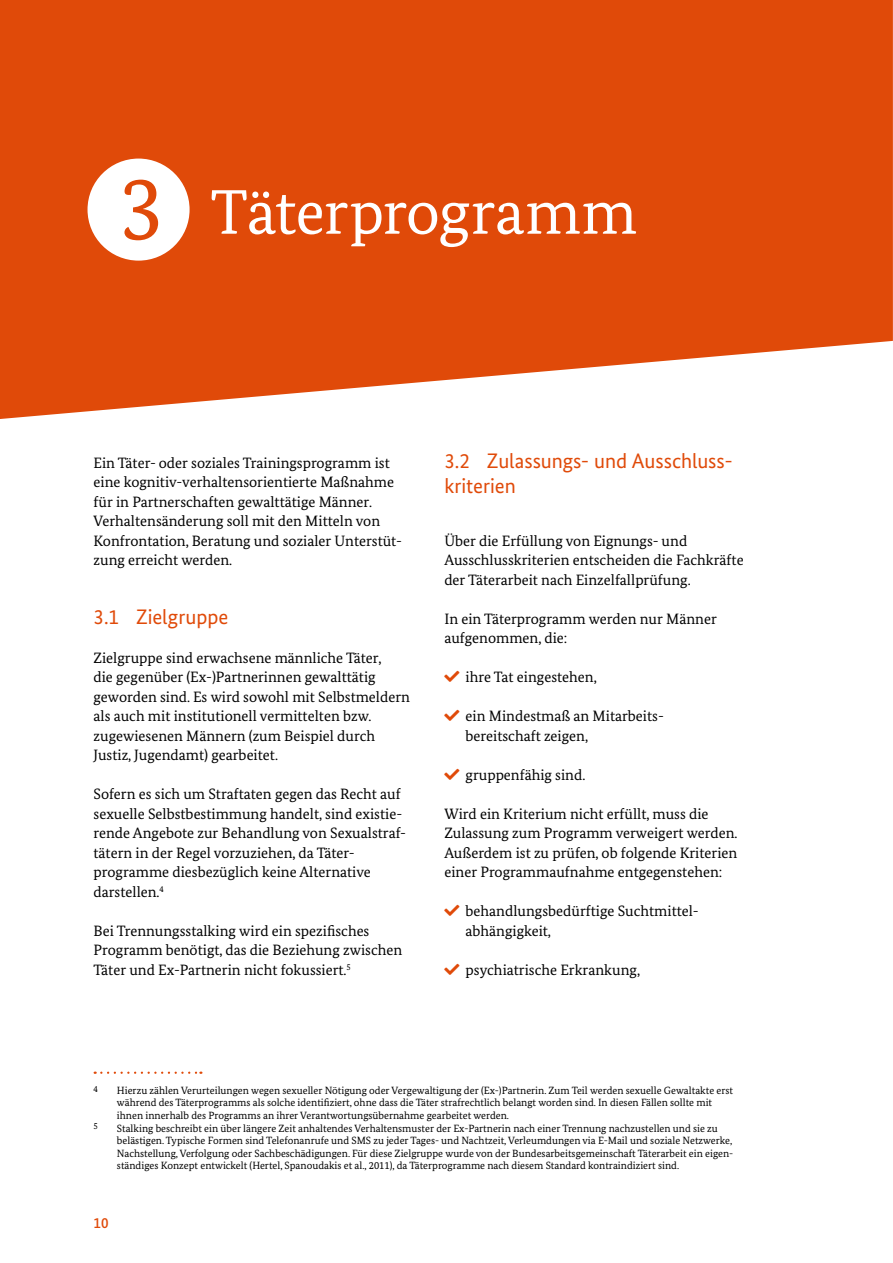
<style>
.page{position:relative;width:893px;height:1263px;background:#fff}
.page>*{position:absolute;margin:0;border:0;box-sizing:border-box;transform-origin:0 0}
.D-HL_D-01-H1_HL1_Serif_Regular_30pt{font:63px "Bundes Serif";letter-spacing:-.015em;color:#fff}
.D-HL_D-03-H3_HL3_Sans_Regular_14pt{font:21px/25.5px "Bundes Sans";letter-spacing:-.005em;color:#e04a09}
.E-Body_E-01-P_Fliesstext_Serif{font:15px/19.5px "Bundes Serif";color:#000}
.t1{font:500 15px "Bundes Sans";color:#e04a09}
.E-Body_E-01-P_Fliesstext_Serif-2{font:10.5px/12.6px "Bundes Serif";color:#000}
.E-Body_E-01-P_Fliesstext_Serif-3{font:9px "Bundes Serif";color:#000}
.s1{font-size:90px;color:#e04a09}
.s2{color:#e04a09}
</style>
<div class="page">
<svg style="left:0;top:0;width:893px;height:419px;background:#e25b20"></svg>
<div style="left:88px;top:159px;width:102px;height:102px;background:#fff;border-radius:50%"></div>
<svg style="left:95px;top:1071px;width:106px;height:3px"></svg>
<h1 class="D-HL_D-01-H1_HL1_Serif_Regular_30pt" style="left:119px;top:174px;width:519px"><span class="s1">3</span> Täterprogramm</h1>
<p class="E-Body_E-01-P_Fliesstext_Serif" style="left:94px;top:453px;width:310px">Ein Täter- oder soziales Trainingsprogramm ist eine kognitiv-verhaltensorientierte Maßnahme für in Partnerschaften gewalttätige Männer.<br>Verhaltensänderung soll mit den Mitteln von Konfrontation, Beratung und sozialer Unterstüt&shy;zung erreicht werden.</p>
<h2 class="D-HL_D-03-H3_HL3_Sans_Regular_14pt" style="left:94px;top:604px;width:136px">3.1 Zielgruppe</h2>
<p class="E-Body_E-01-P_Fliesstext_Serif" style="left:94px;top:648px;width:318px">Zielgruppe sind erwachsene männliche Täter,<br>die gegenüber (Ex-)Partnerinnen gewalttätig geworden sind. Es wird sowohl mit Selbstmeldern als auch mit institutionell vermittelten bzw. zugewiesenen Männern (zum Beispiel durch Justiz, Jugendamt) gearbeitet.</p>
<p class="E-Body_E-01-P_Fliesstext_Serif" style="left:94px;top:784px;width:314px">Sofern es sich um Straftaten gegen das Recht auf sexuelle Selbstbestimmung handelt, sind existie&shy;rende Angebote zur Behandlung von Sexualstraf&shy;tätern in der Regel vorzuziehen, da Täter&shy;programme diesbezüglich keine Alternative darstellen.<sup>4</sup></p>
<p class="E-Body_E-01-P_Fliesstext_Serif" style="left:94px;top:921px;width:310px">Bei Trennungsstalking wird ein spezifisches<br>Programm benötigt, das die Beziehung zwischen<br>Täter und Ex-Partnerin nicht fokussiert.<sup>5</sup></p>
<h2 class="D-HL_D-03-H3_HL3_Sans_Regular_14pt" style="left:444px;top:448px;width:290px">3.2 Zulassungs- und Ausschluss&shy;kriterien</h2>
<p class="E-Body_E-01-P_Fliesstext_Serif" style="left:444px;top:531px;width:301px">Über die Erfüllung von Eignungs- und<br>Ausschlusskriterien entscheiden die Fachkräfte der Täterarbeit nach Einzelfallprüfung.</p>
<p class="E-Body_E-01-P_Fliesstext_Serif" style="left:444px;top:609px;width:274px">In ein Täterprogramm werden nur Männer aufgenommen, die:</p>
<p class="E-Body_E-01-P_Fliesstext_Serif" style="left:444px;top:667px;width:154px"><span class="s2">✓</span> ihre Tat eingestehen,</p>
<p class="E-Body_E-01-P_Fliesstext_Serif" style="left:466px;top:706px;width:198px;text-indent:-21px"><span class="s2">✓</span> ein Mindestmaß an Mitarbeits&shy;bereitschaft zeigen,</p>
<p class="E-Body_E-01-P_Fliesstext_Serif" style="left:444px;top:765px;width:143px"><span class="s2">✓</span> gruppenfähig sind.</p>
<p class="E-Body_E-01-P_Fliesstext_Serif" style="left:444px;top:804px;width:295px">Wird ein Kriterium nicht erfüllt, muss die Zulassung zum Programm verweigert werden.<br>Außerdem ist zu prüfen, ob folgende Kriterien einer Programmaufnahme entgegenstehen:</p>
<p class="E-Body_E-01-P_Fliesstext_Serif" style="left:466px;top:901px;width:233px;text-indent:-21px"><span class="s2">✓</span> behandlungsbedürftige Suchtmittel&shy;abhängigkeit,</p>
<p class="E-Body_E-01-P_Fliesstext_Serif" style="left:444px;top:960px;width:197px"><span class="s2">✓</span> psychiatrische Erkrankung,</p>
<p class="E-Body_E-01-P_Fliesstext_Serif-3" style="left:94px;top:1083px;width:6px">4</p>
<p class="E-Body_E-01-P_Fliesstext_Serif-2" style="left:117px;top:1084px;width:618px">Hierzu zählen Verurteilungen wegen sexueller Nötigung oder Vergewaltigung der (Ex-)Partnerin. Zum Teil werden sexuelle Gewaltakte erst während des Täterprogramms als solche identifiziert, ohne dass die Täter strafrechtlich belangt worden sind. In diesen Fällen sollte mit ihnen innerhalb des Programms an ihrer Verantwortungsübernahme gearbeitet werden.</p>
<p class="E-Body_E-01-P_Fliesstext_Serif-3" style="left:94px;top:1121px;width:6px">5</p>
<p class="E-Body_E-01-P_Fliesstext_Serif-2" style="left:117px;top:1121px;width:617px">Stalking beschreibt ein über längere Zeit anhaltendes Verhaltensmuster der Ex-Partnerin nach einer Trennung nachzustellen und sie zu belästigen. Typische Formen sind Telefonanrufe und SMS zu jeder Tages- und Nachtzeit, Verleumdungen via E-Mail und soziale Netzwerke, Nachstellung, Verfolgung oder Sachbeschädigungen. Für diese Zielgruppe wurde von der Bundesarbeitsgemeinschaft Täterarbeit ein eigen&shy;ständiges Konzept entwickelt (Hertel, Spanoudakis et al., 2011), da Täterprogramme nach diesem Standard kontraindiziert sind.</p>
<p class="t1" style="left:94px;top:1214px;width:16px">10</p>
</div>
